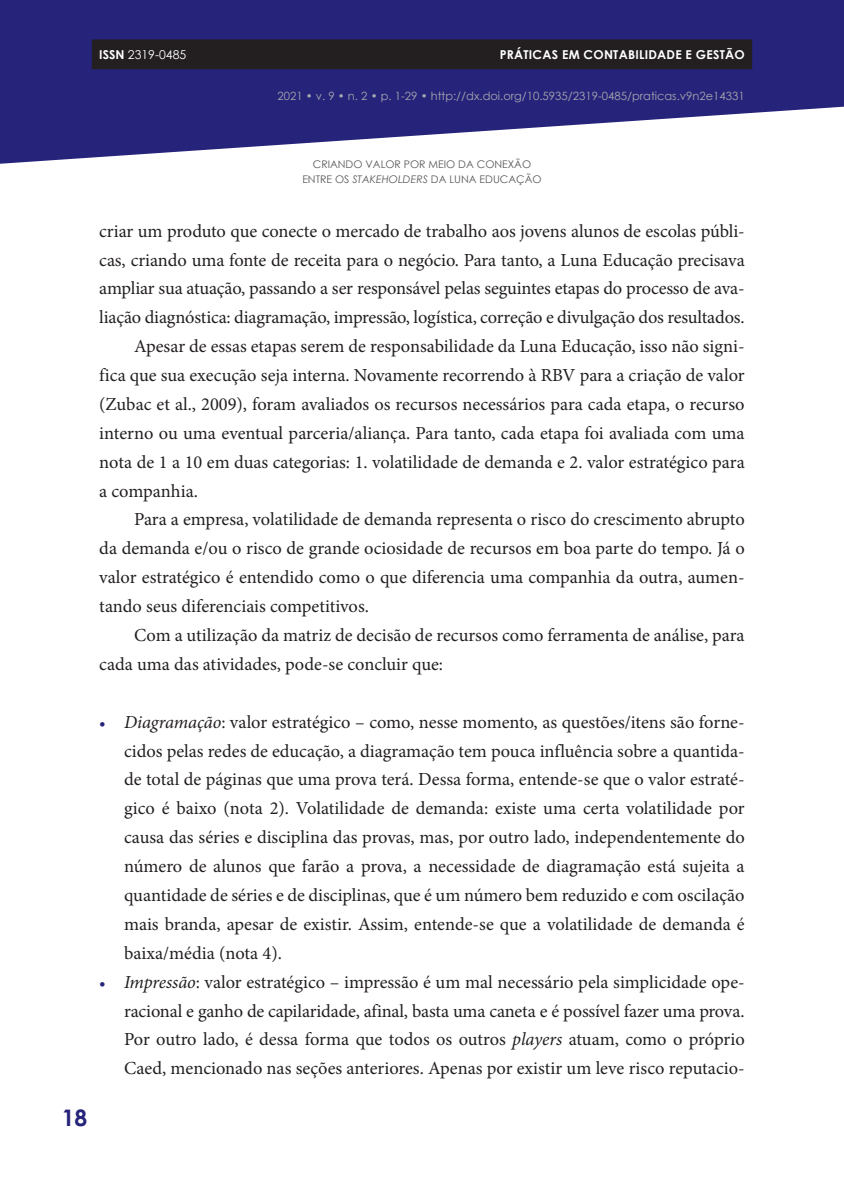
<style>
.page{position:relative;width:844px;height:1191px;background:#fff}
.page>*{position:absolute;margin:0;border:0;box-sizing:border-box;transform-origin:0 0}
.t1{font:700 22.75px "Century Gothic";color:#26237b}
.t2{font:18.38px/28.9px "Minion Pro";color:#231f20;text-align:justify}
.t3{font:700 12.25px "Century Gothic";letter-spacing:.02em;color:#fff}
.t4{font:12.25px "Century Gothic";color:#fff}
.t5{font:11.38px "Century Gothic";color:#a8a9ad}
.t6{font:10.5px/15.8px "Century Gothic";color:#57585a;text-align:center}
.s1{font-weight:700}
.s2{font-style:italic}
.s3{font-weight:600;font-size:16.62px;color:#26237b}
</style>
<div class="page">
<svg style="left:0;top:0;width:843px;height:164px;fill:#26237b"></svg>
<div style="left:92px;top:39px;width:660px;height:30px;background:#231f20"></div>
<p class="t4" style="left:99px;top:46px;width:88px"><span class="s1">ISSN</span> 2319-0485</p>
<p class="t3" style="left:499px;top:45px;width:246px">PRÁTICAS EM CONTABILIDADE E GESTÃO</p>
<p class="t5" style="left:277px;top:88px;width:468px">2021 • v. 9 • n. 2 • p. 1-29 • http://dx.doi.org/10.5935/2319-0485/praticas.v9n2e14331</p>
<p class="t6" style="left:302px;top:156px;width:241px">CRIANDO VALOR POR MEIO DA CONEXÃO<br>ENTRE OS <span class="s2">STAKEHOLDERS</span> DA LUNA EDUCAÇÃO</p>
<p class="t2" style="left:99px;top:216px;width:646px">criar um produto que conecte o mercado de trabalho aos jovens alunos de escolas públi-</p>
<p class="t2" style="left:99px;top:245px;width:646px">cas, criando uma fonte de receita para o negócio. Para tanto, a Luna Educação precisava</p>
<p class="t2" style="left:99px;top:274px;width:646px">ampliar sua atuação, passando a ser responsável pelas seguintes etapas do processo de ava-</p>
<p class="t2" style="left:99px;top:303px;width:646px">liação diagnóstica: diagramação, impressão, logística, correção e divulgação dos resultados.</p>
<p class="t2" style="left:134px;top:332px;width:612px">Apesar de essas etapas serem de responsabilidade da Luna Educação, isso não signi-</p>
<p class="t2" style="left:99px;top:361px;width:646px">fica que sua execução seja interna. Novamente recorrendo à RBV para a criação de valor</p>
<p class="t2" style="left:99px;top:390px;width:646px">(Zubac et al., 2009), foram avaliados os recursos necessários para cada etapa, o recurso</p>
<p class="t2" style="left:99px;top:418px;width:646px">interno ou uma eventual parceria/aliança. Para tanto, cada etapa foi avaliada com uma</p>
<p class="t2" style="left:99px;top:447px;width:646px">nota de 1 a 10 em duas categorias: 1. volatilidade de demanda e 2. valor estratégico para</p>
<p class="t2" style="left:99px;top:476px;width:100px">a companhia.</p>
<p class="t2" style="left:134px;top:505px;width:612px">Para a empresa, volatilidade de demanda representa o risco do crescimento abrupto</p>
<p class="t2" style="left:99px;top:534px;width:646px">da demanda e/ou o risco de grande ociosidade de recursos em boa parte do tempo. Já o</p>
<p class="t2" style="left:99px;top:563px;width:646px">valor estratégico é entendido como o que diferencia uma companhia da outra, aumen-</p>
<p class="t2" style="left:99px;top:592px;width:271px">tando seus diferenciais competitivos.</p>
<p class="t2" style="left:134px;top:621px;width:612px">Com a utilização da matriz de decisão de recursos como ferramenta de análise, para</p>
<p class="t2" style="left:99px;top:649px;width:345px">cada uma das atividades, pode-se concluir que:</p>
<p class="t1" style="left:62px;top:1100px;width:27px">18</p>
<p class="t2" style="left:124px;top:707px;width:622px;text-indent:-25px"><span class="s3">•</span> <span class="s2">Diagramação</span>: valor estratégico – como, nesse momento, as questões/itens são forne&shy;cidos pelas redes de educação, a diagramação tem pouca influência sobre a quantida&shy;de total de páginas que uma prova terá. Dessa forma, entende-se que o valor estraté&shy;gico é baixo (nota 2). Volatilidade de demanda: existe uma certa volatilidade por causa das séries e disciplina das provas, mas, por outro lado, independentemente do número de alunos que farão a prova, a necessidade de diagramação está sujeita a quantidade de séries e de disciplinas, que é um número bem reduzido e com oscilação mais branda, apesar de existir. Assim, entende-se que a volatilidade de demanda é baixa/média (nota 4).</p>
<p class="t2" style="left:124px;top:967px;width:622px;text-indent:-25px"><span class="s3">•</span> <span class="s2">Impressão</span>: valor estratégico – impressão é um mal necessário pela simplicidade ope&shy;racional e ganho de capilaridade, afinal, basta uma caneta e é possível fazer uma prova.<br>Por outro lado, é dessa forma que todos os outros <span class="s2">players</span> atuam, como o próprio Caed, mencionado nas seções anteriores. Apenas por existir um leve risco reputacio-</p>
</div>
